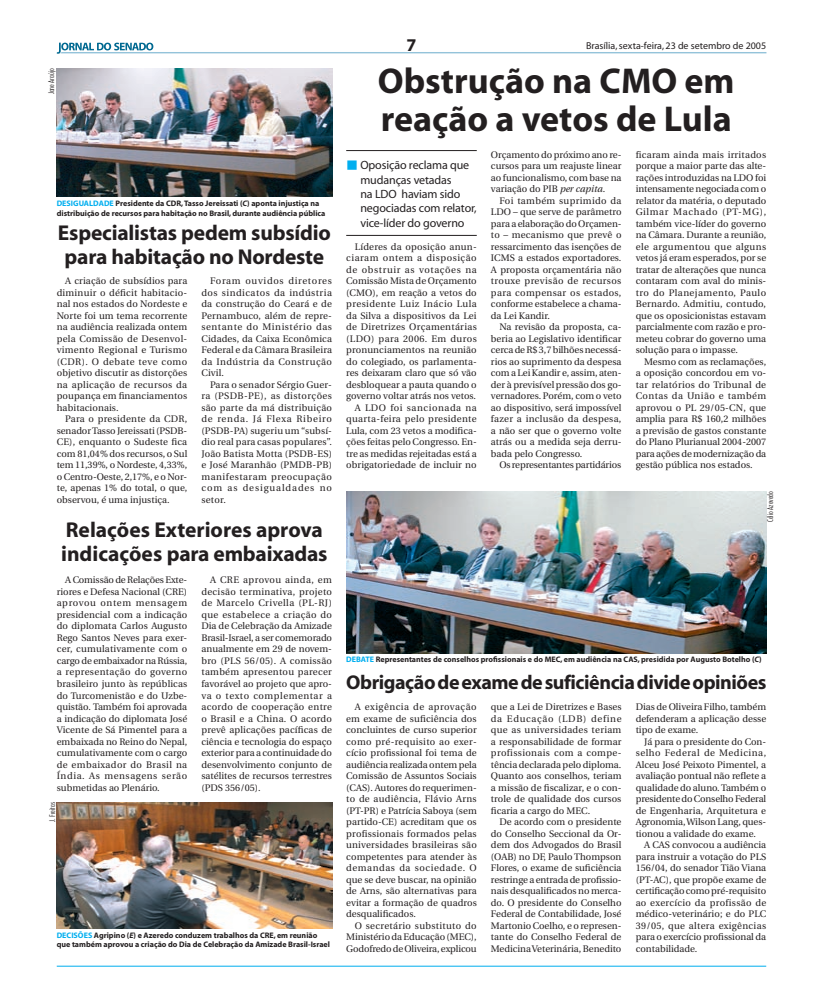
<style>
.page{position:relative;width:823px;height:1007px;background:#fff}
.page>*{position:absolute;margin:0;border:0;box-sizing:border-box;transform-origin:0 0}
.t1{font:700 36px/38px "Myriad";color:#231f20}
.t2{font:700 21.5px/24px "Myriad";letter-spacing:-.01em;color:#231f20;text-align:center}
.t3{font:700 20px "Myriad";letter-spacing:-.02em;color:#231f20}
.t4{font:700 18px "Myriad";color:#231f20}
.t5{font:12px/14.4px "Myriad";letter-spacing:-.01em;color:#231f20}
.t6{font:10px "Myriad";color:#231f20}
.t7{font:9.5px/11.5px "Utopia";color:#231f20;text-align:justify}
.t8{font:700 8px/9.6px "Myriad";color:#231f20}
.t9{font:300 condensed 8px "Futura BT";color:#231f20}
.s1{color:#00aeef}
.s2{font-style:italic}
</style>
<div class="page">
<hr style="left:57px;top:965px;width:708px;height:1px;background:#00aeef">
<svg style="left:57px;top:43px;width:708px;height:11px"></svg>
<img style="left:57px;top:68px;width:275px;height:128px">
<img style="left:57px;top:802px;width:275px;height:126px">
<hr style="left:346px;top:150px;width:130px;height:1px;background:#231f20">
<hr style="left:346px;top:235px;width:130px;height:1px;background:#231f20">
<img style="left:346px;top:491px;width:419px;height:162px">
<p class="t9" style="left:46px;top:94px;width:28px;rotate:-90deg">Jane Araújo</p>
<p class="t8" style="left:57px;top:199px;width:270px"><span class="s1">DESIGUALDADE</span> Presidente da CDR, Tasso Jereissati (<span class="s2">C</span>) aponta injustiça na distribuição de recursos para habitação no Brasil, durante audiência pública</p>
<h2 class="t2" style="left:58px;top:222px;width:274px">Especialistas pedem subsídio para habitação no Nordeste</h2>
<p class="t7" style="left:57px;top:275px;width:132px;text-indent:9px">A criação de subsídios para diminuir o déficit habitacio&shy;nal nos estados do Nordeste e Norte foi um tema recorrente na audiência realizada ontem pela Comissão de Desenvol&shy;vimento Regional e Turismo (CDR). O debate teve como objetivo discutir as distorções na aplicação de recursos da poupança em financiamentos habitacionais.</p>
<p class="t7" style="left:57px;top:413px;width:132px;text-indent:9px">Para o presidente da CDR, senador Tasso Jereissati (PSDB-CE), enquanto o Sudeste fica com 81,04% dos recursos, o Sul tem 11,39%, o Nordeste, 4,33%, o Centro-Oeste, 2,17%, e o Nor&shy;te, apenas 1% do total, o que, observou, é uma injustiça.</p>
<p class="t7" style="left:201px;top:275px;width:132px;text-indent:9px">Foram ouvidos diretores dos sindicatos da indústria da construção do Ceará e de Pernambuco, além de repre&shy;sentante do Ministério das Cidades, da Caixa Econômica Federal e da Câmara Brasileira da Indústria da Construção Civil.</p>
<p class="t7" style="left:201px;top:379px;width:132px;text-indent:9px">Para o senador Sérgio Guer&shy;ra (PSDB-PE), as distorções são parte da má distribuição de renda. Já Flexa Ribeiro (PSDB-PA) sugeriu um “subsí&shy;dio real para casas populares”.<br>João Batista Motta (PSDB-ES) e José Maranhão (PMDB-PB) manifestaram preocupação com as desigualdades no setor.</p>
<h2 class="t2" style="left:61px;top:518px;width:268px;text-align:left">Relações Exteriores aprova indicações para embaixadas</h2>
<p class="t7" style="left:57px;top:574px;width:132px;text-indent:9px">A Comissão de Relações Exte&shy;riores e Defesa Nacional (CRE) aprovou ontem mensagem presidencial com a indicação do diplomata Carlos Augusto Rego Santos Neves para exer&shy;cer, cumulativamente com o cargo de embaixador na Rússia, a representação do governo brasileiro junto às repúblicas do Turcomenistão e do Uzbe&shy;quistão. Também foi aprovada a indicação do diplomata José Vicente de Sá Pimentel para a embaixada no Reino do Nepal, cumulativamente com o cargo de embaixador do Brasil na Índia. As mensagens serão submetidas ao Plenário.</p>
<p class="t7" style="left:201px;top:574px;width:132px;text-indent:9px">A CRE aprovou ainda, em decisão terminativa, projeto de Marcelo Crivella (PL-RJ) que estabelece a criação do Dia de Celebração da Amizade Brasil-Israel, a ser comemorado anualmente em 29 de novem&shy;bro (PLS 56/05). A comissão também apresentou parecer favorável ao projeto que apro&shy;va o texto complementar a acordo de cooperação entre o Brasil e a China. O acordo prevê aplicações pacíficas de ciência e tecnologia do espaço exterior para a continuidade do desenvolvimento conjunto de satélites de recursos terrestres (PDS 356/05).</p>
<p class="t9" style="left:47px;top:821px;width:21px;rotate:-90deg">J. Freitas</p>
<p class="t8" style="left:57px;top:930px;width:274px"><span class="s1">DECISÕES</span> Agripino (<span class="s2">E</span>) e Azeredo conduzem trabalhos da CRE, em reunião que também aprovou a criação do Dia de Celebração da Amizade Brasil-Israel</p>
<h3 class="t4" style="left:406px;top:36px;width:11px">7</h3>
<p class="t6" style="left:585px;top:41px;width:181px">Brasília, sexta-feira, 23 de setembro de 2005</p>
<h1 class="t1" style="left:377px;top:63px;width:358px">Obstrução na CMO em reação a vetos de Lula</h1>
<p class="t5" style="left:360px;top:158px;width:118px;text-indent:-14px"><span class="s1">■</span> Oposição reclama que mudanças vetadas<br>na LDO haviam sido negociadas com relator, vice-líder do governo</p>
<p class="t7" style="left:346px;top:241px;width:132px;text-align:right">Líderes da oposição anun&shy;ciaram ontem a disposição de obstruir as votações na<br>Comissão Mista de Orçamento (CMO), em reação a vetos do presidente Luiz Inácio Lula da Silva a dispositivos da Lei de Diretrizes Orçamentárias (LDO) para 2006. Em duros pronunciamentos na reunião do colegiado, os parlamenta&shy;res deixaram claro que só vão desbloquear a pauta quando o governo voltar atrás nos vetos.<br>A LDO foi sancionada na quarta-feira pelo presidente<br>Lula, com 23 vetos a modifica&shy;ções feitas pelo Congresso. En&shy;tre as medidas rejeitadas está a obrigatoriedade de incluir no</p>
<p class="t7" style="left:490px;top:149px;width:132px">Orçamento do próximo ano re&shy;cursos para um reajuste linear ao funcionalismo, com base na variação do PIB <span class="s2">per capita</span>.</p>
<p class="t7" style="left:490px;top:195px;width:132px;text-indent:9px">Foi também suprimido da LDO – que serve de parâmetro para a elaboração do Orçamen&shy;to – mecanismo que prevê o ressarcimento das isenções de ICMS a estados exportadores.<br>A proposta orçamentária não trouxe previsão de recursos para compensar os estados, conforme estabelece a chama&shy;da Lei Kandir.</p>
<p class="t7" style="left:490px;top:321px;width:132px;text-indent:9px">Na revisão da proposta, ca&shy;beria ao Legislativo identificar cerca de R$ 3,7 bilhões necessá&shy;rios ao suprimento da despesa com a Lei Kandir e, assim, aten&shy;der à previsível pressão dos go&shy;vernadores. Porém, com o veto ao dispositivo, será impossível fazer a inclusão da despesa, a não ser que o governo volte atrás ou a medida seja derru&shy;bada pelo Congresso.</p>
<p class="t7" style="left:499px;top:459px;width:123px">Os representantes partidários</p>
<p class="t7" style="left:635px;top:149px;width:132px">ficaram ainda mais irritados porque a maior parte das alte&shy;rações introduzidas na LDO foi intensamente negociada com o relator da matéria, o deputado Gilmar Machado (PT-MG), também vice-líder do governo na Câmara. Durante a reunião, ele argumentou que alguns vetos já eram esperados, por se tratar de alterações que nunca contaram com aval do minis&shy;tro do Planejamento, Paulo Bernardo. Admitiu, contudo, que os oposicionistas estavam parcialmente com razão e pro&shy;meteu cobrar do governo uma solução para o impasse.</p>
<p class="t7" style="left:635px;top:356px;width:132px;text-indent:9px">Mesmo com as reclamações, a oposição concordou em vo&shy;tar relatórios do Tribunal de Contas da União e também aprovou o PL 29/05-CN, que amplia para R$ 160,2 milhões a previsão de gastos constante do Plano Plurianual 2004-2007 para ações de modernização da gestão pública nos estados.</p>
<p class="t9" style="left:765px;top:521px;width:32px;rotate:-90deg">Célio Azevedo</p>
<p class="t8" style="left:346px;top:655px;width:417px"><span class="s1">DEBATE</span> Representantes de conselhos profissionais e do MEC, em audiência na CAS, presidida por Augusto Botelho (<span class="s2">C</span>)</p>
<p class="t7" style="left:346px;top:701px;width:132px;text-indent:9px">A exigência de aprovação em exame de suficiência dos concluintes de curso superior como pré-requisito ao exer&shy;cício profissional foi tema de audiência realizada ontem pela Comissão de Assuntos Sociais (CAS). Autores do requerimen&shy;to de audiência, Flávio Arns (PT-PR) e Patrícia Saboya (sem partido-CE) acreditam que os profissionais formados pelas universidades brasileiras são competentes para atender às demandas da sociedade. O que se deve buscar, na opinião de Arns, são alternativas para evitar a formação de quadros desqualificados.</p>
<p class="t7" style="left:346px;top:919px;width:132px;text-indent:9px">O secretário substituto do Ministério da Educação (MEC), Godofredo de Oliveira, explicou</p>
<h3 class="t3" style="left:346px;top:672px;width:421px">Obrigação de exame de suficiência divide opiniões</h3>
<p class="t7" style="left:635px;top:701px;width:132px">Dias de Oliveira Filho, também defenderam a aplicação desse tipo de exame.</p>
<p class="t7" style="left:635px;top:735px;width:132px;text-indent:9px">Já para o presidente do Con&shy;selho Federal de Medicina, Alceu José Peixoto Pimentel, a avaliação pontual não reflete a qualidade do aluno. Também o presidente do Conselho Federal de Engenharia, Arquitetura e Agronomia, Wilson Lang, ques&shy;tionou a validade do exame.</p>
<p class="t7" style="left:635px;top:839px;width:132px;text-indent:9px">A CAS convocou a audiência para instruir a votação do PLS 156/04, do senador Tião Viana (PT-AC), que propõe exame de certificação como pré-requisito ao exercício da profissão de médico-veterinário; e do PLC 39/05, que altera exigências para o exercício profissional da contabilidade.</p>
<p class="t7" style="left:490px;top:701px;width:132px">que a Lei de Diretrizes e Bases da Educação (LDB) define que as universidades teriam a responsabilidade de formar profissionais com a compe&shy;tência declarada pelo diploma.<br>Quanto aos conselhos, teriam a missão de fiscalizar, e o con&shy;trole de qualidade dos cursos ficaria a cargo do MEC.</p>
<p class="t7" style="left:490px;top:816px;width:132px;text-indent:9px">De acordo com o presidente do Conselho Seccional da Or&shy;dem dos Advogados do Brasil (OAB) no DF, Paulo Thompson Flores, o exame de suficiência restringe a entrada de profissio&shy;nais desqualificados no merca&shy;do. O presidente do Conselho Federal de Contabilidade, José Martonio Coelho, e o represen&shy;tante do Conselho Federal de Medicina Veterinária, Benedito</p>
</div>
